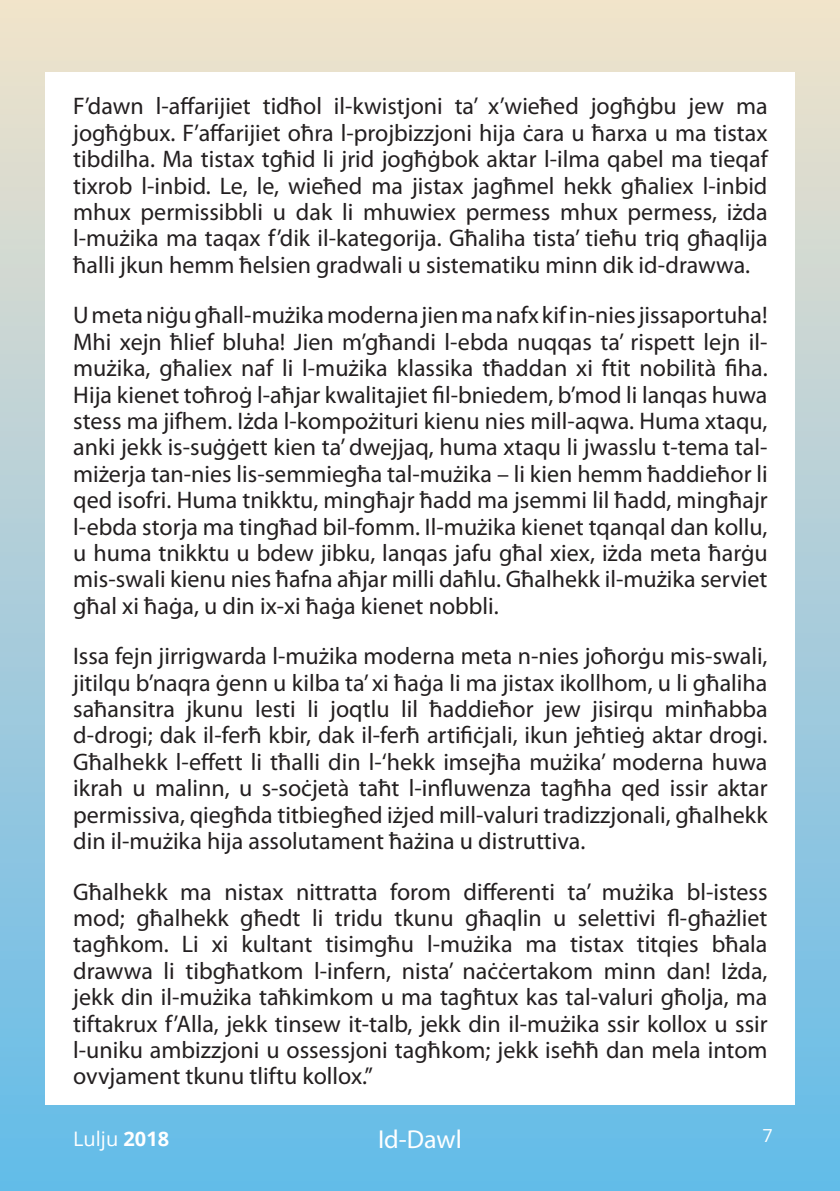
<style>
.page{position:relative;width:840px;height:1191px;background:#fff}
.page>*{position:absolute;margin:0;border:0;box-sizing:border-box;transform-origin:0 0}
.t1{font:26px "Myriad Pro";color:#fff}
.t2{font:24px/26.4px "Myriad Pro";color:#231f20;text-align:justify}
.t3{font:20px "Open Sans";color:#fff}
.t4{font:18px "Open Sans";color:#fff}
.s1{font-weight:700}
</style>
<div class="page">
<img style="left:0;top:0;width:839px;height:1191px">
<div style="left:45px;top:72px;width:749px;height:1032px;background:#fff"></div>
<p class="t2" style="left:73px;top:93px;width:695px">F’dawn l-affarijiet tidħol il-kwistjoni ta’ x’wieħed jogħġbu jew ma jogħġbux. F’affarijiet oħra l-projbizzjoni hija ċara u ħarxa u ma tistax tibdilha. Ma tistax tgħid li jrid jogħġbok aktar l-ilma qabel ma tieqaf tixrob l-inbid. Le, le, wieħed ma jistax jagħmel hekk għaliex l-inbid mhux permissibbli u dak li mhuwiex permess mhux permess, iżda l-mużika ma taqax f’dik il-kategorija. Għaliha tista’ tieħu triq għaqlija ħalli jkun hemm ħelsien gradwali u sistematiku minn dik id-drawwa.</p>
<p class="t2" style="left:73px;top:302px;width:695px">U meta niġu għall-mużika moderna jien ma nafx kif in-nies jissaportuha!<br>Mhi xejn ħlief bluha! Jien m’għandi l-ebda nuqqas ta’ rispett lejn il&shy;mużika, għaliex naf li l-mużika klassika tħaddan xi ftit nobilità fiha.<br>Hija kienet toħroġ l-aħjar kwalitajiet fil-bniedem, b’mod li lanqas huwa stess ma jifhem. Iżda l-kompożituri kienu nies mill-aqwa. Huma xtaqu, anki jekk is-suġġett kien ta’ dwejjaq, huma xtaqu li jwasslu t-tema tal&shy;miżerja tan-nies lis-semmiegħa tal-mużika – li kien hemm ħaddieħor li qed isofri. Huma tnikktu, mingħajr ħadd ma jsemmi lil ħadd, mingħajr l-ebda storja ma tingħad bil-fomm. Il-mużika kienet tqanqal dan kollu, u huma tnikktu u bdew jibku, lanqas jafu għal xiex, iżda meta ħarġu mis-swali kienu nies ħafna aħjar milli daħlu. Għalhekk il-mużika serviet għal xi ħaġa, u din ix-xi ħaġa kienet nobbli.</p>
<p class="t2" style="left:73px;top:642px;width:695px">Issa fejn jirrigwarda l-mużika moderna meta n-nies joħorġu mis-swali, jitilqu b’naqra ġenn u kilba ta’ xi ħaġa li ma jistax ikollhom, u li għaliha saħansitra jkunu lesti li joqtlu lil ħaddieħor jew jisirqu minħabba d-drogi; dak il-ferħ kbir, dak il-ferħ artifiċjali, ikun jeħtieġ aktar drogi.<br>Għalhekk l-effett li tħalli din l-‘hekk imsejħa mużika’ moderna huwa ikrah u malinn, u s-soċjetà taħt l-influwenza tagħha qed issir aktar permissiva, qiegħda titbiegħed iżjed mill-valuri tradizzjonali, għalhekk din il-mużika hija assolutament ħażina u distruttiva.</p>
<p class="t2" style="left:73px;top:878px;width:695px">Għalhekk ma nistax nittratta forom differenti ta’ mużika bl-istess mod; għalhekk għedt li tridu tkunu għaqlin u selettivi fl-għażliet tagħkom. Li xi kultant tisimgħu l-mużika ma tistax titqies bħala drawwa li tibgħatkom l-infern, nista’ naċċertakom minn dan! Iżda, jekk din il-mużika taħkimkom u ma tagħtux kas tal-valuri għolja, ma tiftakrux f’Alla, jekk tinsew it-talb, jekk din il-mużika ssir kollox u ssir l-uniku ambizzjoni u ossessjoni tagħkom; jekk iseħħ dan mela intom ovvjament tkunu tliftu kollox.”</p>
<p class="t4" style="left:762px;top:1123px;width:12px">7</p>
<p class="t3" style="left:73px;top:1125px;width:97px">Lulju <span class="s1">2018</span></p>
<p class="t1" style="left:378px;top:1123px;width:85px">Id-Dawl</p>
</div>
